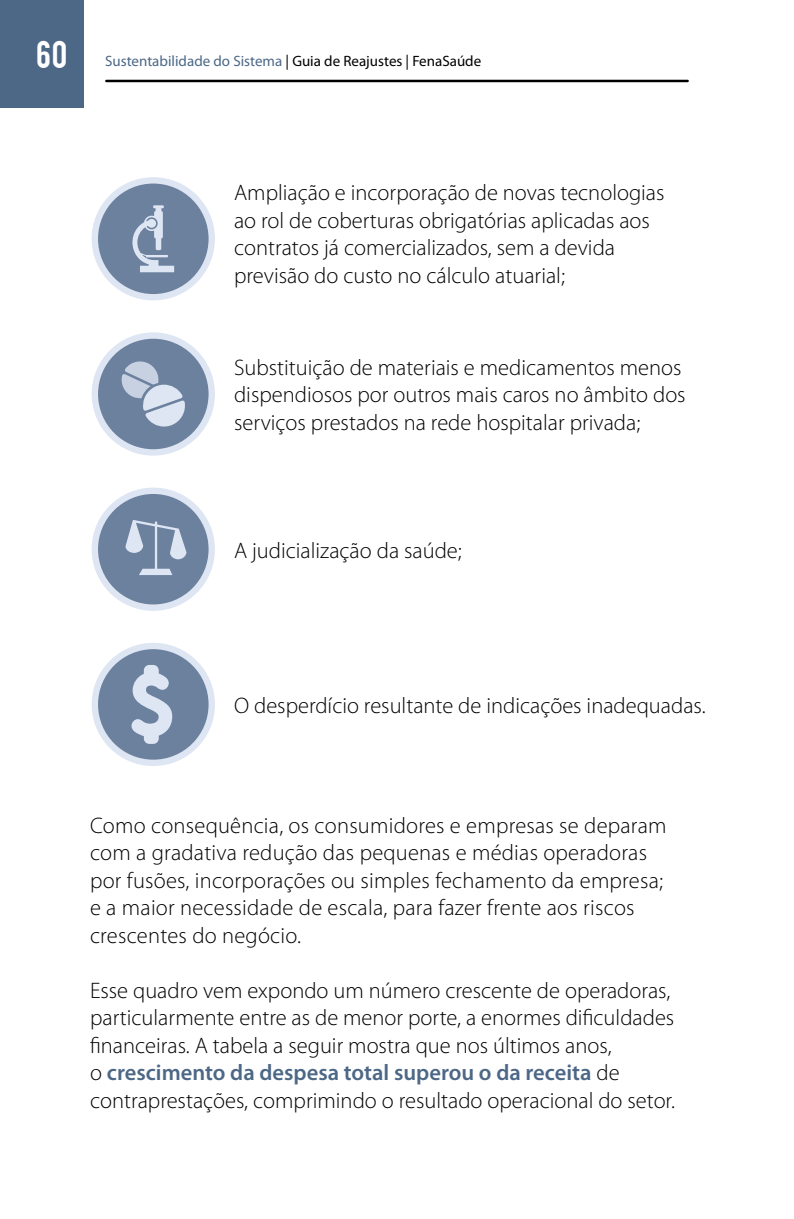
<style>
.page{position:relative;width:794px;height:1219px;background:#fff}
.page>*{position:absolute;margin:0;border:0;box-sizing:border-box;transform-origin:0 0}
.t1{font:30px "Bebas";color:#fff}
.t2{font:300 22.5px/27.5px "Myriad Pro";color:#000}
.t3{font:15px "Myriad Pro";color:#000}
.s1{color:#4c6886}
.s2{font-weight:600;color:#4c6886}
</style>
<div class="page">
<div style="left:0;top:0;width:84px;height:108px;background:#4c6886"></div>
<hr style="left:106px;top:80px;width:581px;height:2px;background:#000">
<div style="left:95px;top:180px;width:117px;height:117px;background:#6b819e;border-radius:50%"></div>
<div style="left:92px;top:177px;width:123px;height:123px;border:6px solid #dee5f3;border-radius:50%"></div>
<svg style="left:132px;top:205px;width:42px;height:67px"></svg>
<div style="left:95px;top:336px;width:117px;height:116px;background:#6b819e;border-radius:50%"></div>
<div style="left:92px;top:332px;width:123px;height:124px;border:6px solid #dee5f3;border-radius:50%"></div>
<div style="left:95px;top:491px;width:117px;height:117px;background:#6b819e;border-radius:50%"></div>
<div style="left:92px;top:488px;width:123px;height:123px;border:6px solid #dee5f3;border-radius:50%"></div>
<div style="left:95px;top:646px;width:117px;height:117px;background:#6b819e;border-radius:50%"></div>
<div style="left:92px;top:643px;width:123px;height:123px;border:6px solid #dee5f3;border-radius:50%"></div>
<svg style="left:121px;top:361px;width:64px;height:66px"></svg>
<svg style="left:131px;top:665px;width:41px;height:79px"></svg>
<svg style="left:125px;top:520px;width:61px;height:55px"></svg>
<h1 class="t1" style="left:36px;top:33px;width:33px">60</h1>
<p class="t3" style="left:105px;top:52px;width:378px"><span class="s1">Sustentabilidade do Sistema</span> | Guia de Reajustes | FenaSaúde</p>
<p class="t2" style="left:234px;top:179px;width:432px">Ampliação e incorporação de novas tecnologias ao rol de coberturas obrigatórias aplicadas aos contratos já comercializados, sem a devida previsão do custo no cálculo atuarial;</p>
<p class="t2" style="left:234px;top:353px;width:453px">Substituição de materiais e medicamentos menos dispendiosos por outros mais caros no âmbito dos serviços prestados na rede hospitalar privada;</p>
<p class="t2" style="left:234px;top:536px;width:229px">A judicialização da saúde;</p>
<p class="t2" style="left:234px;top:691px;width:473px">O desperdício resultante de indicações inadequadas.</p>
<p class="t2" style="left:90px;top:811px;width:578px">Como consequência, os consumidores e empresas se deparam com a gradativa redução das pequenas e médias operadoras por fusões, incorporações ou simples fechamento da empresa; e a maior necessidade de escala, para fazer frente aos riscos crescentes do negócio.</p>
<p class="t2" style="left:90px;top:976px;width:586px">Esse quadro vem expondo um número crescente de operadoras, particularmente entre as de menor porte, a enormes dificuldades financeiras. A tabela a seguir mostra que nos últimos anos,<br>o <span class="s2">crescimento da despesa total superou o da receita</span> de contraprestações, comprimindo o resultado operacional do setor.</p>
</div>
